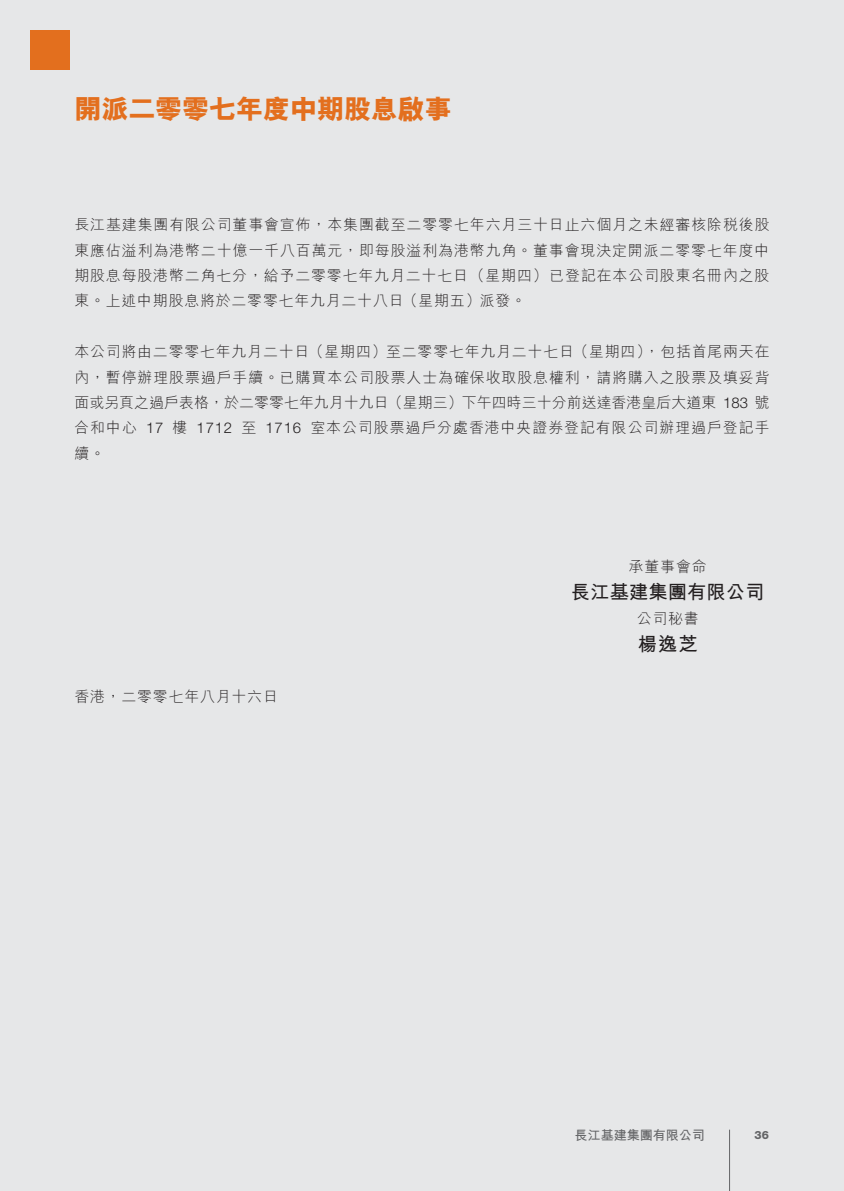
<style>
.page{position:relative;width:844px;height:1191px;background:#fff}
.page>*{position:absolute;margin:0;border:0;box-sizing:border-box;transform-origin:0 0}
.t1{font:27.12px "M Hei HK Xbold E Ten B5 H";letter-spacing:-.005em;color:#e36f1e}
.t2{font:19.25px "M Hei HK Bold E Ten B5 H";letter-spacing:.005em;color:#231f20}
.t3{font:14.88px/25.4px "M Hei HK Light E Ten B5 H";letter-spacing:.06em;color:#231f20;text-align:justify}
.t4{font:13.12px "M Hei HK Bold E Ten B5 H";letter-spacing:-.01em;color:#636466}
.t5{font:800 11.38px "Helvetica Neue LT Std";color:#636466}
.s1{font-family:"Helvetica Neue LT Std";font-weight:300}
</style>
<div class="page">
<div style="left:0;top:0;width:843px;height:1191px;background:#e6e7e8"></div>
<div style="left:30px;top:30px;width:39px;height:40px;background:#e36f1e"></div>
<hr style="left:729px;top:1129px;width:1px;height:62px;background:#636466">
<h1 class="t1" style="left:74px;top:99px;width:379px">開派二零零七年度中期股息啟事</h1>
<p class="t3" style="left:74px;top:214px;width:696px">長江基建集團有限公司董事會宣佈，本集團截至二零零七年六月三十日止六個月之未經審核除稅後股東應佔溢利為港幣二十億一千八百萬元，即每股溢利為港幣九角。董事會現決定開派二零零七年度中期股息每股港幣二角七分，給予二零零七年九月二十七日（星期四）已登記在本公司股東名冊內之股東。上述中期股息將於二零零七年九月二十八日（星期五）派發。</p>
<p class="t3" style="left:74px;top:341px;width:696px">本公司將由二零零七年九月二十日（星期四）至二零零七年九月二十七日（星期四），包括首尾兩天在內，暫停辦理股票過戶手續。已購買本公司股票人士為確保收取股息權利，請將購入之股票及填妥背面或另頁之過戶表格，於二零零七年九月十九日（星期三）下午四時三十分前送達香港皇后大道東 <span class="s1">183</span> 號合和中心 <span class="s1">17</span> 樓 <span class="s1">1712</span> 至 <span class="s1">1716</span> 室本公司股票過戶分處香港中央證券登記有限公司辦理過戶登記手續。</p>
<p class="t3" style="left:74px;top:686px;width:205px">香港，二零零七年八月十六日</p>
<p class="t3" style="left:628px;top:555px;width:79px">承董事會命</p>
<p class="t2" style="left:570px;top:584px;width:195px">長江基建集團有限公司</p>
<p class="t3" style="left:636px;top:608px;width:63px">公司秘書</p>
<p class="t2" style="left:637px;top:637px;width:61px">楊逸芝</p>
<p class="t4" style="left:574px;top:1129px;width:132px">長江基建集團有限公司</p>
<p class="t5" style="left:754px;top:1129px;width:16px">36</p>
</div>
